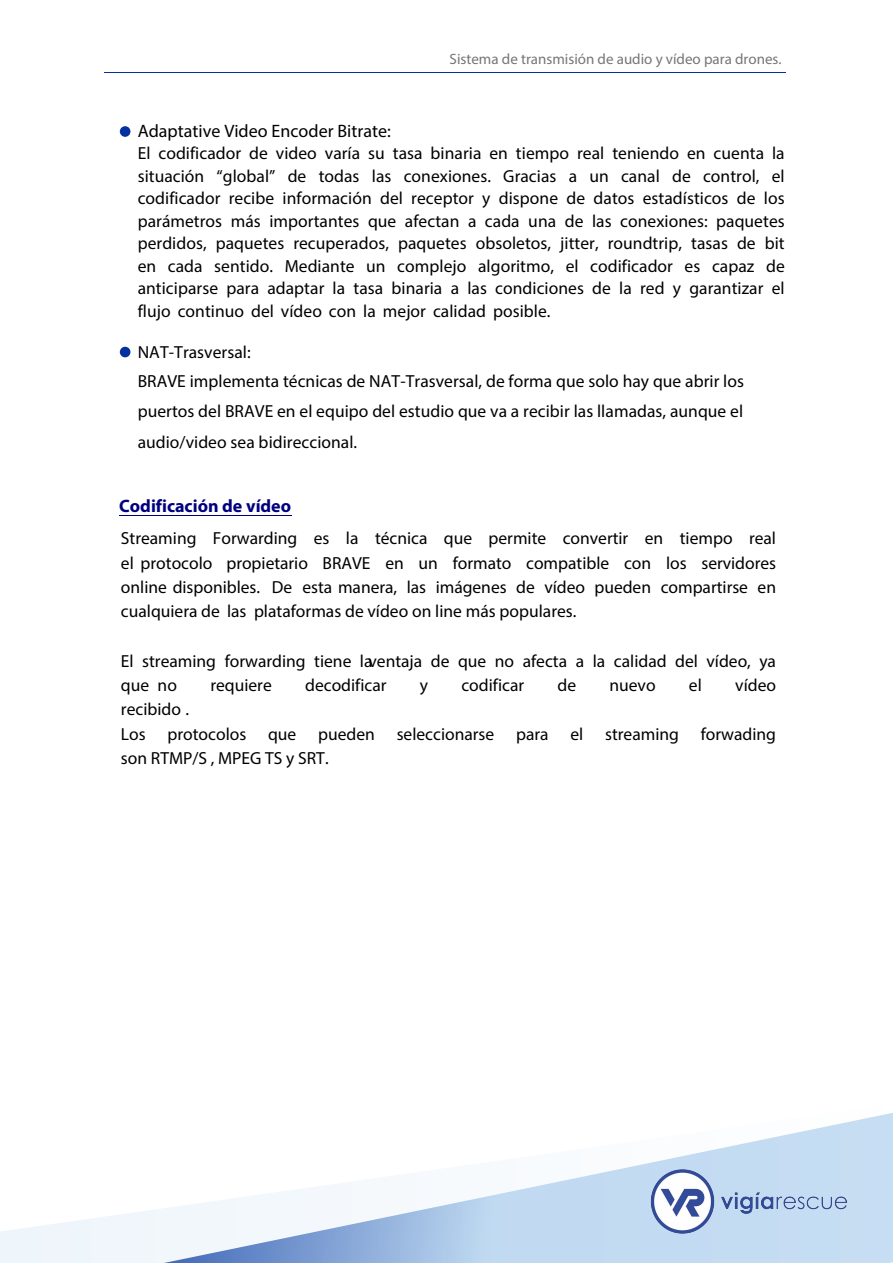
<style>
.page{position:relative;width:893px;height:1263px;background:#fff}
.page>*{position:absolute;margin:0;border:0;box-sizing:border-box;transform-origin:0 0}
.t1{font:18px "Myriad Pro";color:#000}
.t2{font:700 18px "Myriad Pro";color:#000080}
.t3{font:17.55px/22.6px "Myriad Pro";color:#000;text-align:justify}
.t4{font:15px "Myriad Pro";color:#767678}
</style>
<div class="page">
<hr style="left:105px;top:72px;width:681px;height:1px;background:#03319f">
<svg style="left:0;top:1113px;width:893px;height:150px"></svg>
<hr style="left:119px;top:515px;width:172px;height:1px;background:#000080">
<div style="left:120px;top:126px;width:10px;height:11px;background:#03319f;border-radius:50%"></div>
<div style="left:120px;top:347px;width:10px;height:10px;background:#03319f;border-radius:50%"></div>
<img style="left:645px;top:1164px;width:209px;height:75px">
<p class="t4" style="left:450px;top:50px;width:333px">Sistema de transmisión de audio y vídeo para drones.</p>
<p class="t1" style="left:122px;top:120px;width:271px">▪ Adaptative Video Encoder Bitrate:</p>
<p class="t3" style="left:138px;top:142px;width:649px">El codificador de video varía su tasa binaria en tiempo real teniendo en cuenta la situación “global” de todas las conexiones. Gracias a un canal de control, el codificador recibe información del receptor y dispone de datos estadísticos de los parámetros más importantes que afectan a cada una de las conexiones: paquetes perdidos, paquetes recuperados, paquetes obsoletos, jitter, roundtrip, tasas de bit en cada sentido. Mediante un complejo algoritmo, el codificador es capaz de anticiparse para adaptar la tasa binaria a las condiciones de la red y garantizar el flujo continuo del vídeo con la mejor calidad posible.</p>
<p class="t3" style="left:138px;top:337px;width:608px;line-height:29.7px;text-align:left;text-indent:-16px">▪ NAT-Trasversal:<br>BRAVE implementa técnicas de NAT-Trasversal, de forma que solo hay que abrir los puertos del BRAVE en el equipo del estudio que va a recibir las llamadas, aunque el audio/video sea bidireccional.</p>
<p class="t2" style="left:119px;top:494px;width:174px">Codificación de vídeo</p>
<p class="t3" style="left:121px;top:526px;width:657px;line-height:24.3px">Streaming Forwarding es la técnica que permite convertir en tiempo real el protocolo propietario BRAVE en un formato compatible con los servidores online disponibles. De esta manera, las imágenes de vídeo pueden compartirse en cualquiera de las plataformas de vídeo on line más populares.</p>
<p class="t3" style="left:121px;top:649px;width:303px">El streaming forwarding tiene l ventaja</p>
<p class="t3" style="left:364px;top:649px;width:10px">a</p>
<p class="t3" style="left:431px;top:649px;width:347px">de que no afecta a la calidad del vídeo, ya</p>
<p class="t3" style="left:121px;top:674px;width:58px">que no</p>
<p class="t3" style="left:210px;top:674px;width:63px">requiere</p>
<p class="t3" style="left:305px;top:674px;width:83px">decodificar</p>
<p class="t3" style="left:420px;top:674px;width:10px">y</p>
<p class="t3" style="left:461px;top:674px;width:64px">codificar</p>
<p class="t3" style="left:557px;top:674px;width:20px">de</p>
<p class="t3" style="left:609px;top:674px;width:48px">nuevo</p>
<p class="t3" style="left:689px;top:674px;width:14px">el</p>
<p class="t3" style="left:735px;top:674px;width:42px">vídeo</p>
<p class="t3" style="left:121px;top:696px;width:657px;line-height:24.6px;text-align:left">recibido .<br>Los protocolos que pueden seleccionarse para el streaming forwading son RTMP/S , MPEG TS y SRT.</p>
</div>
